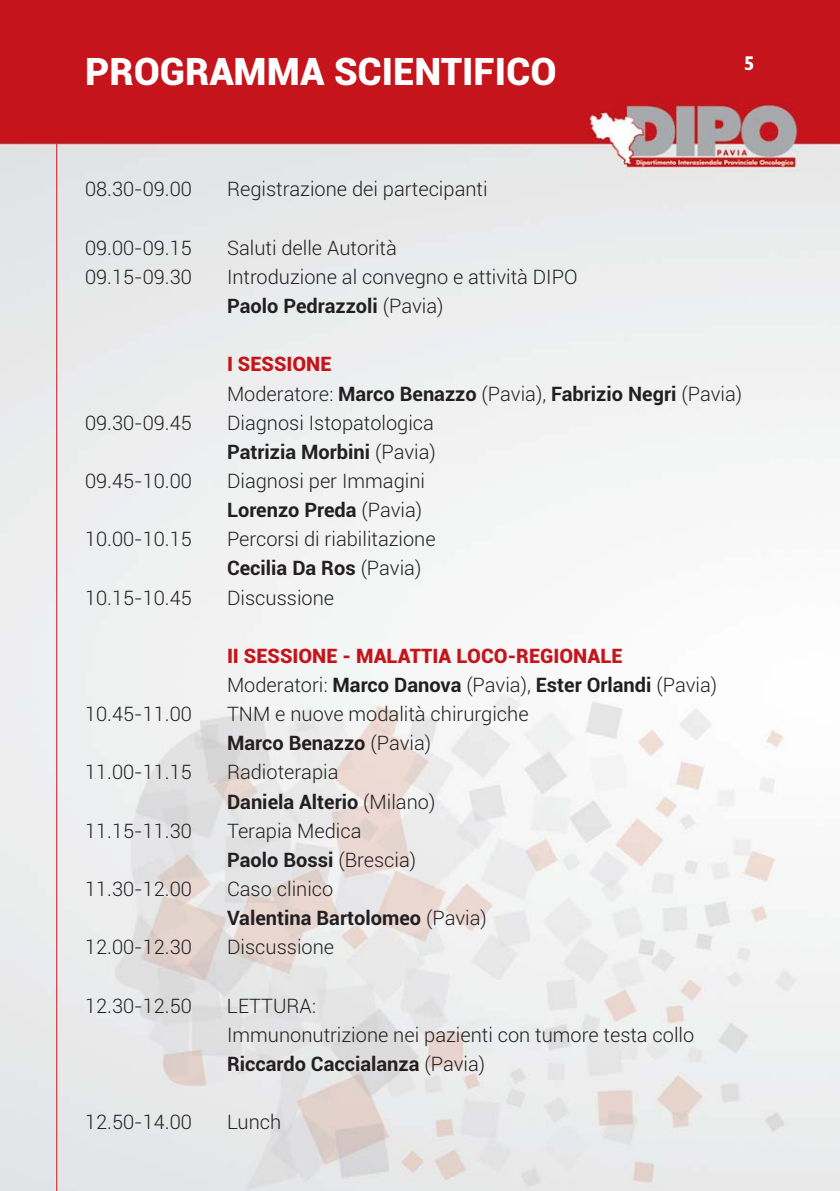
<style>
.page{position:relative;width:840px;height:1191px;background:#fff}
.page>*{position:absolute;margin:0;border:0;box-sizing:border-box;transform-origin:0 0}
.t1{font:900 38px "Roboto";color:#fff}
.t2{font:300 20px/29.2px "Roboto";color:#231f20}
.t3{font:900 20px/29.2px "Roboto";color:#c4151c}
.t4{font:700 20px/29.2px "Roboto";color:#231f20}
.t5{font:700 20px "Gill Sans";color:#fff}
.s1{font-weight:700}
.s2{font-weight:900;color:#c4151c}
.s3{font-weight:300;color:#231f20}
.s4{font-weight:700;color:#231f20}
.s5{font-weight:300}
</style>
<div class="page">
<img style="left:0;top:0;width:839px;height:1191px">
<hr style="left:56px;top:144px;width:1px;height:1047px;background:#c4151c">
<h1 class="t1" style="left:85px;top:58px;width:472px">PROGRAMMA SCIENTIFICO</h1>
<p class="t5" style="left:743px;top:57px;width:13px">5</p>
<p class="t2" style="left:85px;top:176px;width:108px">08.30-09.00</p>
<p class="t2" style="left:227px;top:176px;width:262px">Registrazione dei partecipanti</p>
<p class="t2" style="left:85px;top:235px;width:108px">09.00-09.15</p>
<p class="t2" style="left:227px;top:235px;width:171px">Saluti delle Autorità</p>
<p class="t2" style="left:85px;top:264px;width:108px">09.15-09.30</p>
<p class="t2" style="left:227px;top:264px;width:352px">Introduzione al convegno e attività DIPO<br><span class="s1">Paolo Pedrazzoli</span> (Pavia)</p>
<p class="t2" style="left:227px;top:351px;width:516px"><span class="s2">I SESSIONE<br></span>Moderatore: <span class="s1">Marco Benazzo</span> (Pavia), <span class="s1">Fabrizio Negri</span> (Pavia)</p>
<p class="t2" style="left:85px;top:409px;width:108px">09.30-09.45</p>
<p class="t2" style="left:227px;top:409px;width:210px">Diagnosi Istopatologica<br><span class="s1">Patrizia Morbini</span> (Pavia)</p>
<p class="t2" style="left:85px;top:468px;width:108px">09.45-10.00</p>
<p class="t2" style="left:227px;top:468px;width:199px">Diagnosi per Immagini<br><span class="s1">Lorenzo Preda</span> (Pavia)</p>
<p class="t2" style="left:85px;top:526px;width:108px">10.00-10.15</p>
<p class="t2" style="left:227px;top:526px;width:210px">Percorsi di riabilitazione<br><span class="s1">Cecilia Da Ros</span> (Pavia)</p>
<p class="t2" style="left:85px;top:584px;width:108px">10.15-10.45</p>
<p class="t2" style="left:227px;top:584px;width:109px">Discussione</p>
<p class="t3" style="left:227px;top:644px;width:491px">II SESSIONE - MALATTIA LOCO-REGIONALE<br><span class="s3">Moderatori:</span> <span class="s4">Marco Danova</span> <span class="s3">(Pavia),</span> <span class="s4">Ester Orlandi</span> <span class="s3">(Pavia)</span></p>
<p class="t2" style="left:85px;top:701px;width:108px">10.45-11.00</p>
<p class="t2" style="left:227px;top:701px;width:303px">TNM e nuove modalità chirurgiche<br><span class="s1">Marco Benazzo</span> (Pavia)</p>
<p class="t2" style="left:85px;top:759px;width:108px">11.00-11.15</p>
<p class="t2" style="left:227px;top:759px;width:210px">Radioterapia<br><span class="s1">Daniela Alterio</span> (Milano)</p>
<p class="t2" style="left:85px;top:817px;width:108px">11.15-11.30</p>
<p class="t2" style="left:227px;top:817px;width:191px">Terapia Medica<br><span class="s1">Paolo Bossi</span> (Brescia)</p>
<p class="t2" style="left:85px;top:876px;width:108px">11.30-12.00</p>
<p class="t4" style="left:227px;top:876px;width:261px"><span class="s5">Caso clinico<br></span>Valentina Bartolomeo <span class="s5">(Pavia)</span></p>
<p class="t2" style="left:85px;top:934px;width:108px">12.00-12.30</p>
<p class="t2" style="left:227px;top:934px;width:109px">Discussione</p>
<p class="t2" style="left:85px;top:992px;width:108px">12.30-12.50</p>
<p class="t2" style="left:227px;top:992px;width:468px">LETTURA:<br>Immunonutrizione nei pazienti con tumore testa collo<br><span class="s1">Riccardo Caccialanza</span> (Pavia)</p>
<p class="t2" style="left:85px;top:1109px;width:108px">12.50-14.00</p>
<p class="t2" style="left:227px;top:1109px;width:56px">Lunch</p>
</div>
